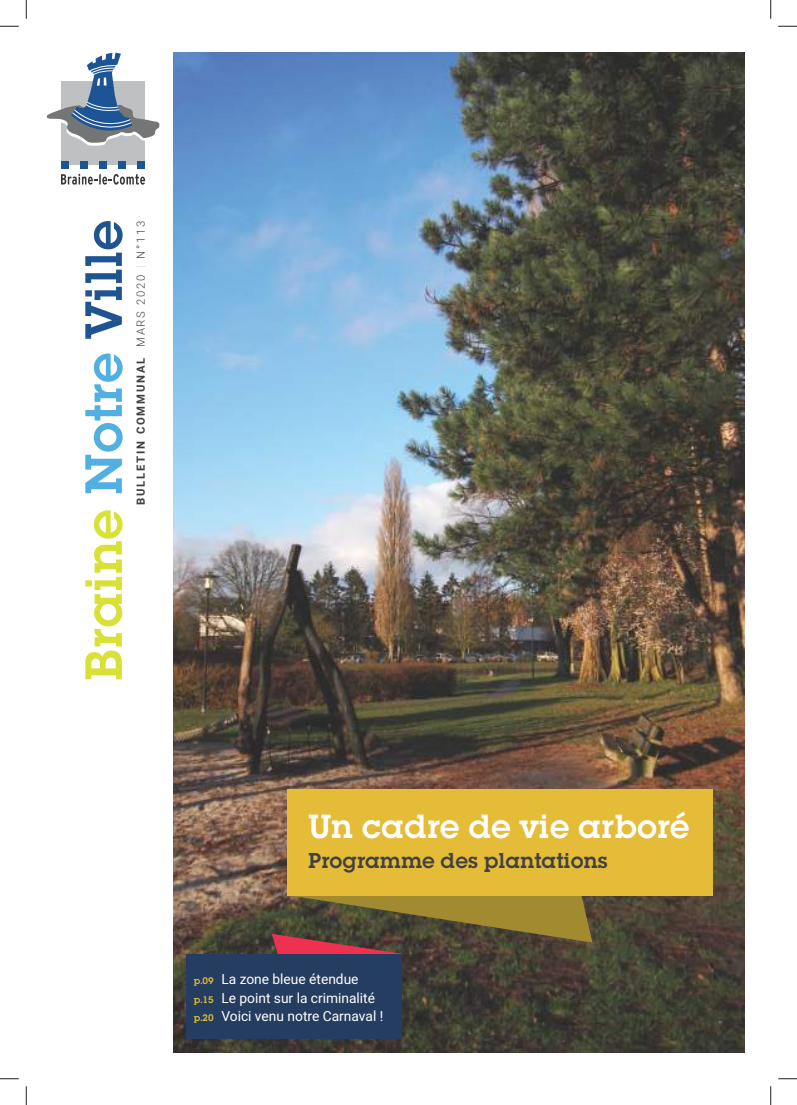
<style>
.page{position:relative;width:797px;height:1105px;background:#fff}
.page>*{position:absolute;margin:0;border:0;box-sizing:border-box;transform-origin:0 0}
.t1{font:35px "squareserifbold";color:#fff}
.t2{font:22.5px "squareserifbold";color:#424142}
.t3{font:13.75px/18.5px "Heebo";color:#fff}
.t4{font:700 11.25px "Heebo";letter-spacing:.16em;color:#424142}
.s1{font-weight:300}
.s2{font-weight:300;color:#d5d6d8}
.s3{font-family:"squareserifbold";font-size:10px;color:#e4bc37}
</style>
<div class="page">
<img style="left:174px;top:53px;width:570px;height:999px">
<div style="left:186px;top:954px;width:216px;height:85px;background:#253d61"></div>
<svg style="left:85px;top:221px;width:38px;height:118px"></svg>
<svg style="left:85px;top:353px;width:38px;height:140px"></svg>
<svg style="left:85px;top:510px;width:38px;height:169px"></svg>
<div style="left:61px;top:82px;width:84px;height:83px;background:#bec0c2"></div>
<svg style="left:61px;top:174px;width:84px;height:11px"></svg>
<div style="left:61px;top:162px;width:7px;height:7px;background:#1d5495"></div>
<div style="left:99px;top:162px;width:7px;height:7px;background:#1d5495"></div>
<div style="left:118px;top:162px;width:7px;height:7px;background:#1d5495"></div>
<div style="left:80px;top:162px;width:7px;height:7px;background:#1d5495"></div>
<div style="left:137px;top:162px;width:8px;height:7px;background:#1d5495"></div>
<svg style="left:46px;top:53px;width:113px;height:93px"></svg>
<svg style="left:272px;top:885px;width:320px;height:76px;background:#705a37"></svg>
<div style="left:287px;top:789px;width:425px;height:106px;background:#e4bc37"></div>
<svg style="left:0;top:25px;width:19px;height:2px"></svg>
<svg style="left:778px;top:25px;width:19px;height:2px"></svg>
<svg style="left:0;top:1078px;width:19px;height:1px"></svg>
<svg style="left:778px;top:1078px;width:19px;height:1px"></svg>
<svg style="left:25px;top:0;width:2px;height:19px"></svg>
<svg style="left:25px;top:1086px;width:2px;height:19px"></svg>
<svg style="left:770px;top:0;width:1px;height:19px"></svg>
<svg style="left:770px;top:1086px;width:1px;height:19px"></svg>
<p class="t4" style="left:133px;top:505px;width:285px;rotate:-90deg">BULLETIN COMMUNAL <span class="s1">MARS 2020</span> <span class="s2">|</span> <span class="s1">N°113</span></p>
<h1 class="t1" style="left:308px;top:806px;width:383px">Un cadre de vie arboré</h1>
<h2 class="t2" style="left:308px;top:847px;width:301px">Programme des plantations</h2>
<p class="t3" style="left:194px;top:970px;width:191px"><span class="s3">p.09</span> La zone bleue étendue<br><span class="s3">p.15</span> Le point sur la criminalité <span class="s3">p.20</span> Voici venu notre Carnaval !</p>
</div>
